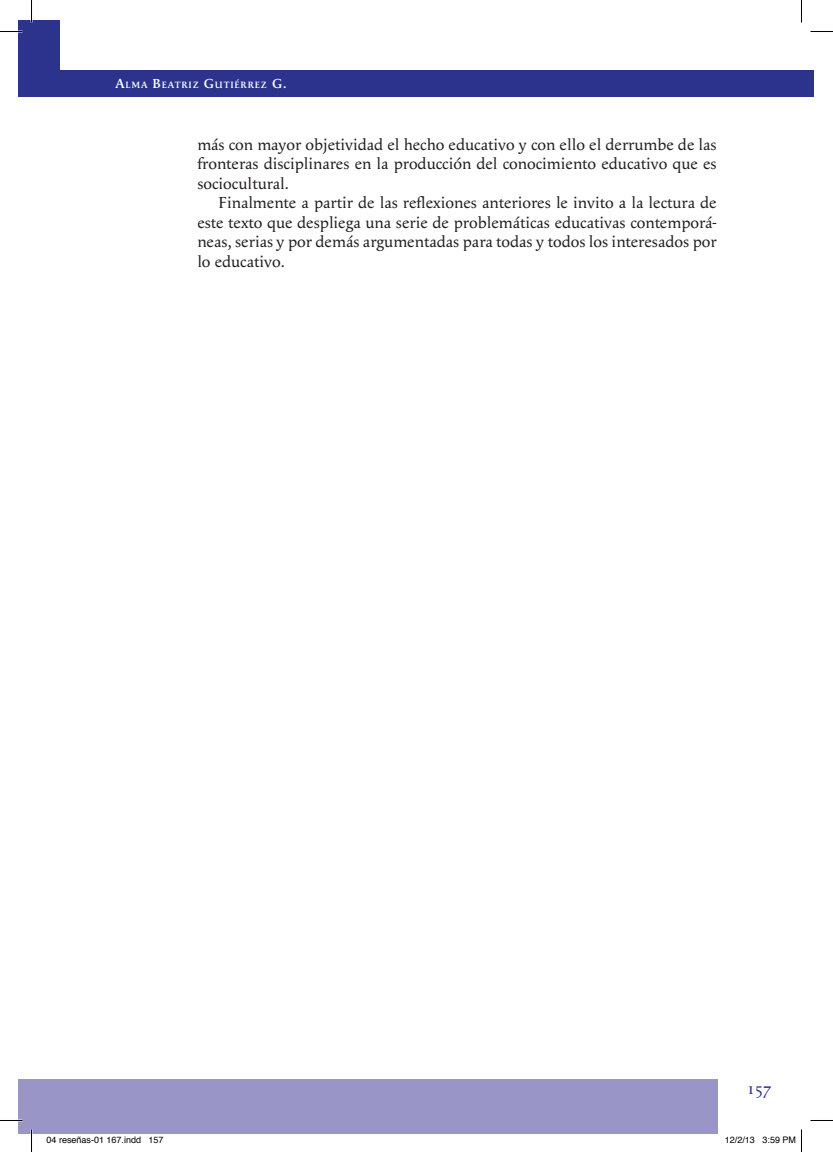
<style>
.page{position:relative;width:833px;height:1152px;background:#fff}
.page>*{position:absolute;margin:0;border:0;box-sizing:border-box;transform-origin:0 0}
.NORMAL_DESPUES_DE_SU{font:16.5px/19.5px "Apolline";color:#231f20;text-align:justify}
.t1{font:16.5px "Apolline";color:#2b338d}
.t2{font:600 9.45px "Apolline";letter-spacing:.085em;color:#fff}
.t3{font:9px "Helvetica";color:#000}
.s1{font-size:13.5px}
</style>
<div class="page">
<div style="left:19px;top:20px;width:12px;height:76px;background:#2b338d"></div>
<div style="left:32px;top:20px;width:28px;height:76px;background:#2b338d"></div>
<div style="left:32px;top:1079px;width:686px;height:54px;background:#9995c6"></div>
<div style="left:19px;top:1079px;width:13px;height:54px;background:#9995c6"></div>
<div style="left:60px;top:70px;width:754px;height:26px;background:#2b338d"></div>
<hr style="left:0;top:1119px;width:22px;height:2px;background:#fff">
<svg style="left:0;top:31px;width:22px;height:1px"></svg>
<svg style="left:810px;top:31px;width:23px;height:1px"></svg>
<svg style="left:0;top:1120px;width:22px;height:1px"></svg>
<svg style="left:810px;top:1120px;width:23px;height:1px"></svg>
<svg style="left:31px;top:0;width:1px;height:22px"></svg>
<svg style="left:31px;top:1129px;width:1px;height:22px"></svg>
<svg style="left:801px;top:0;width:1px;height:22px"></svg>
<svg style="left:801px;top:1129px;width:1px;height:22px"></svg>
<p class="t2" style="left:115px;top:80px;width:172px"><span class="s1">A</span>LMA <span class="s1">B</span>EATRIZ <span class="s1">G</span>UTIÉRREZ <span class="s1">G.</span></p>
<p class="NORMAL_DESPUES_DE_SU" style="left:197px;top:135px;width:521px">más con mayor objetividad el hecho educativo y con ello el derrumbe de las fronteras disciplinares en la producción del conocimiento educativo que es sociocultural.</p>
<p class="NORMAL_DESPUES_DE_SU" style="left:197px;top:193px;width:521px;text-indent:21px">Finalmente a partir de las reflexiones anteriores le invito a la lectura de este texto que despliega una serie de problemáticas educativas contemporá&shy;neas, serias y por demás argumentadas para todas y todos los interesados por lo educativo.</p>
<p class="t1" style="left:746px;top:1078px;width:26px">157</p>
<p class="t3" style="left:46px;top:1132px;width:119px">04 reseñas-01 167.indd 157</p>
<p class="t3" style="left:725px;top:1132px;width:73px">12/2/13 3:59 PM</p>
</div>
